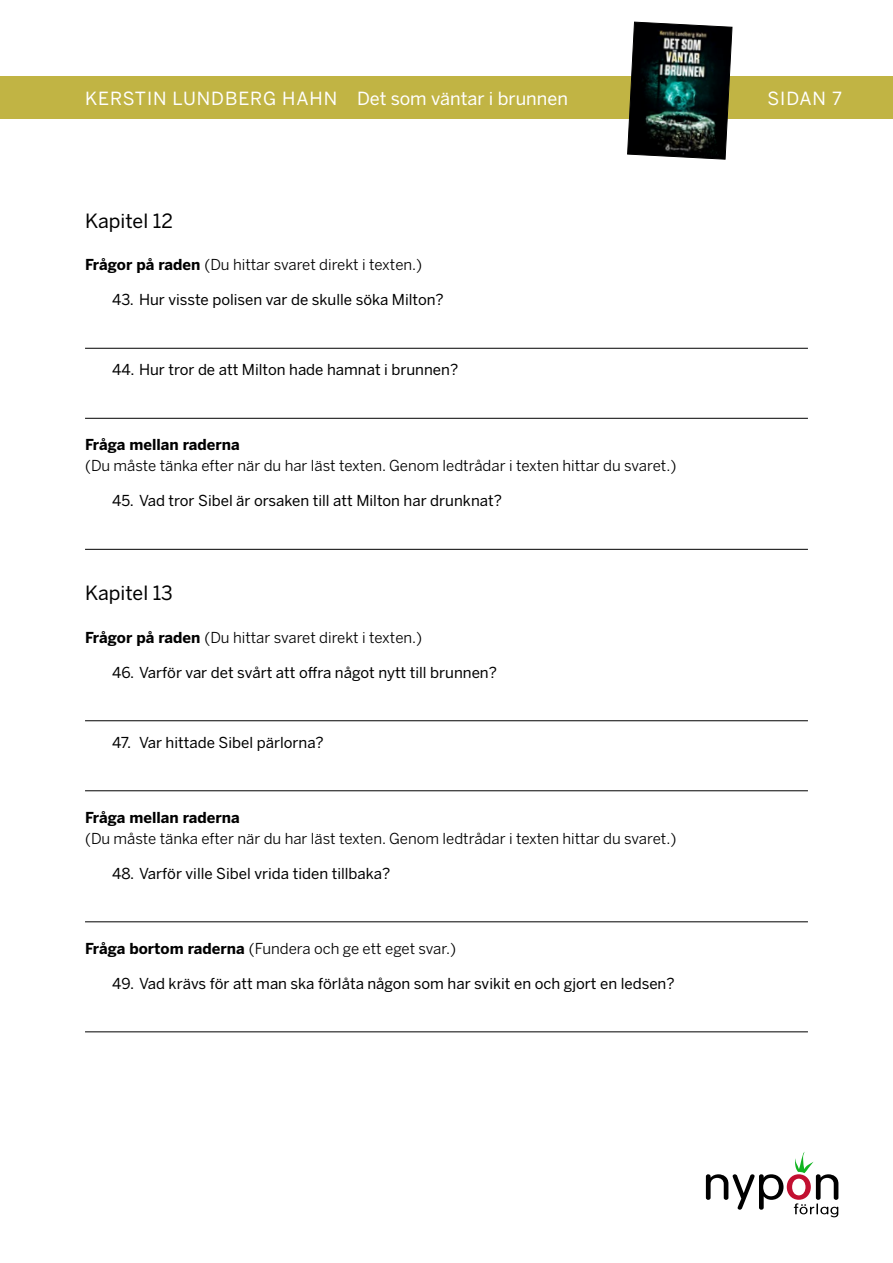
<style>
.page{position:relative;width:893px;height:1263px;background:#fff}
.page>*{position:absolute;margin:0;border:0;box-sizing:border-box;transform-origin:0 0}
.t1{font:19.5px "Benton Sans";color:#000}
.t2{font:18px "Benton Sans";letter-spacing:.01em;color:#fff}
.t3{font:15px "Benton Sans";color:#000}
.t4{font:15px "Benton Sans";color:#000}
.t5{font:700 15px "Benton Sans";color:#000}
.s1{font-weight:700}
</style>
<div class="page">
<div style="left:0;top:77px;width:893px;height:42px;background:#c1b444"></div>
<img style="left:627px;top:21px;width:106px;height:139px">
<svg style="left:706px;top:1152px;width:132px;height:65px"></svg>
<hr style="left:85px;top:348px;width:723px;height:1px;background:#000">
<hr style="left:85px;top:418px;width:723px;height:1px;background:#000">
<hr style="left:85px;top:549px;width:723px;height:1px;background:#000">
<hr style="left:85px;top:720px;width:723px;height:1px;background:#000">
<hr style="left:85px;top:790px;width:723px;height:1px;background:#000">
<hr style="left:85px;top:921px;width:723px;height:1px;background:#000">
<hr style="left:85px;top:1031px;width:723px;height:1px;background:#000">
<p class="t2" style="left:85px;top:88px;width:484px">KERSTIN LUNDBERG HAHN Det som väntar i brunnen</p>
<p class="t2" style="left:768px;top:88px;width:76px">SIDAN 7</p>
<h1 class="t1" style="left:85px;top:210px;width:89px">Kapitel 12</h1>
<p class="t4" style="left:85px;top:256px;width:339px"><span class="s1">Frågor på raden</span> (Du hittar svaret direkt i texten.)</p>
<p class="t3" style="left:112px;top:291px;width:333px">43. Hur visste polisen var de skulle söka Milton?</p>
<p class="t3" style="left:112px;top:361px;width:348px">44. Hur tror de att Milton hade hamnat i brunnen?</p>
<p class="t5" style="left:85px;top:436px;width:156px">Fråga mellan raderna</p>
<p class="t4" style="left:85px;top:457px;width:593px">(Du måste tänka efter när du har läst texten. Genom ledtrådar i texten hittar du svaret.)</p>
<p class="t3" style="left:112px;top:492px;width:391px">45. Vad tror Sibel är orsaken till att Milton har drunknat?</p>
<h1 class="t1" style="left:85px;top:582px;width:89px">Kapitel 13</h1>
<p class="t4" style="left:85px;top:628px;width:339px"><span class="s1">Frågor på raden</span> (Du hittar svaret direkt i texten.)</p>
<p class="t3" style="left:112px;top:663px;width:386px">46. Varför var det svårt att offra något nytt till brunnen?</p>
<p class="t3" style="left:112px;top:733px;width:213px">47. Var hittade Sibel pärlorna?</p>
<p class="t5" style="left:85px;top:808px;width:156px">Fråga mellan raderna</p>
<p class="t4" style="left:85px;top:829px;width:593px">(Du måste tänka efter när du har läst texten. Genom ledtrådar i texten hittar du svaret.)</p>
<p class="t3" style="left:112px;top:864px;width:280px">48. Varför ville Sibel vrida tiden tillbaka?</p>
<p class="t4" style="left:85px;top:939px;width:373px"><span class="s1">Fråga bortom raderna</span> (Fundera och ge ett eget svar.)</p>
<p class="t3" style="left:112px;top:974px;width:564px">49. Vad krävs för att man ska förlåta någon som har svikit en och gjort en ledsen?</p>
</div>
